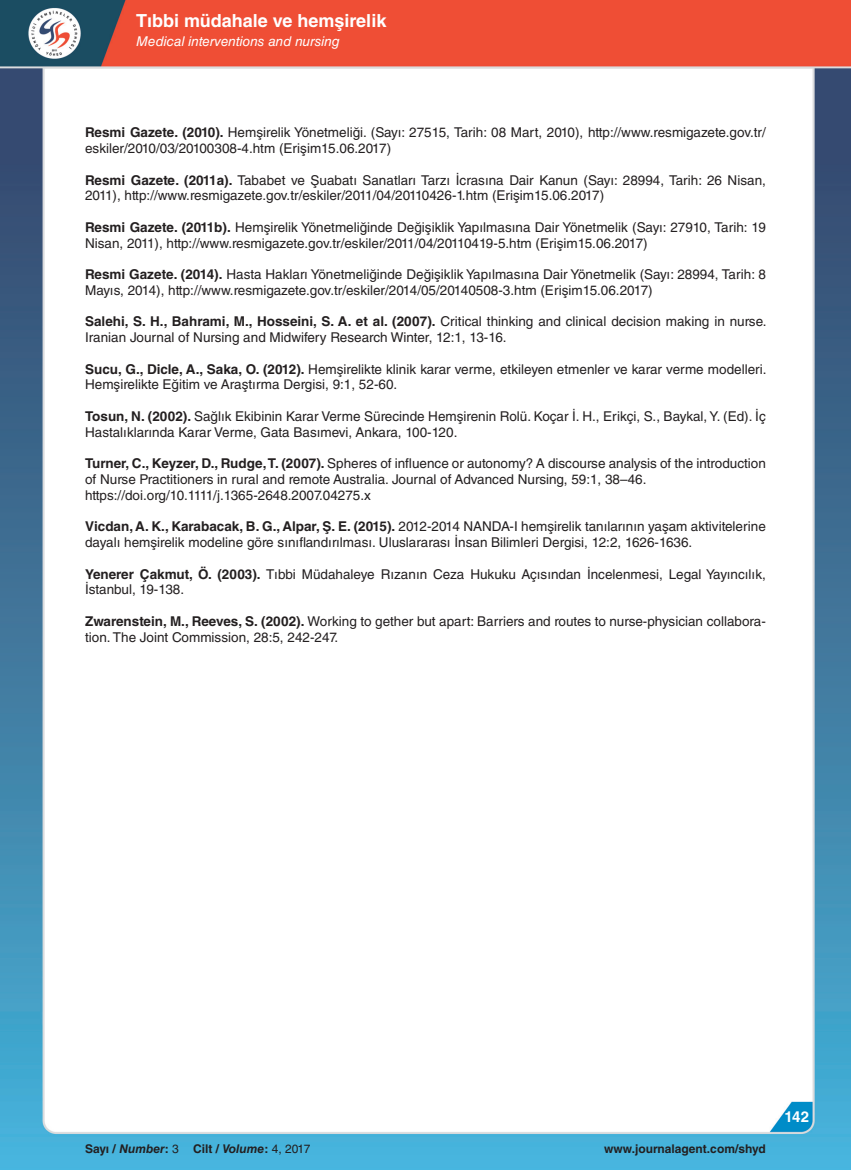
<style>
.page{position:relative;width:851px;height:1170px;background:#fff}
.page>*{position:absolute;margin:0;border:0;box-sizing:border-box;transform-origin:0 0}
.t1{font:700 18px "Helvetica LT Std";color:#fff}
.t2{font:700 15px "Helvetica LT Std";color:#fff}
.t3{font:13.5px/15.8px "Helvetica LT Std";color:#231f20}
.t4{font:italic 13.5px "Helvetica LT Std";color:#fff}
.t5{font:700 12px "Helvetica LT Std";color:#231f20}
.s1{font-weight:700}
.s2{font-style:italic}
.s3{font-weight:400}
</style>
<div class="page">
<img style="left:0;top:0;width:850px;height:1169px">
<h1 class="t1" style="left:136px;top:9px;width:252px">Tıbbi müdahale ve hemşirelik</h1>
<p class="t4" style="left:136px;top:33px;width:205px">Medical interventions and nursing</p>
<p class="t3" style="left:85px;top:125px;width:682px"><span class="s1">Resmi Gazete. (2010).</span> Hemşirelik Yönetmeliği. (Sayı: 27515, Tarih: 08 Mart, 2010), http://www.resmigazete.gov.tr/ eskiler/2010/03/20100308-4.htm (Erişim15.06.2017)</p>
<p class="t3" style="left:85px;top:172px;width:682px"><span class="s1">Resmi Gazete. (2011a).</span> Tababet ve Şuabatı Sanatları Tarzı İcrasına Dair Kanun (Sayı: 28994, Tarih: 26 Nisan,<br>2011), http://www.resmigazete.gov.tr/eskiler/2011/04/20110426-1.htm (Erişim15.06.2017)</p>
<p class="t3" style="left:85px;top:219px;width:682px"><span class="s1">Resmi Gazete. (2011b).</span> Hemşirelik Yönetmeliğinde Değişiklik Yapılmasına Dair Yönetmelik (Sayı: 27910, Tarih: 19<br>Nisan, 2011), http://www.resmigazete.gov.tr/eskiler/2011/04/20110419-5.htm (Erişim15.06.2017)</p>
<p class="t3" style="left:85px;top:266px;width:682px"><span class="s1">Resmi Gazete. (2014).</span> Hasta Hakları Yönetmeliğinde Değişiklik Yapılmasına Dair Yönetmelik (Sayı: 28994, Tarih: 8<br>Mayıs, 2014), http://www.resmigazete.gov.tr/eskiler/2014/05/20140508-3.htm (Erişim15.06.2017)</p>
<p class="t3" style="left:85px;top:314px;width:683px"><span class="s1">Salehi, S. H., Bahrami, M., Hosseini, S. A. et al. (2007).</span> Critical thinking and clinical decision making in nurse.<br>Iranian Journal of Nursing and Midwifery Research Winter, 12:1, 13-16.</p>
<p class="t3" style="left:85px;top:361px;width:683px"><span class="s1">Sucu, G., Dicle, A., Saka, O. (2012).</span> Hemşirelikte klinik karar verme, etkileyen etmenler ve karar verme modelleri.<br>Hemşirelikte Eğitim ve Araştırma Dergisi, 9:1, 52-60.</p>
<p class="t3" style="left:85px;top:408px;width:682px"><span class="s1">Tosun, N. (2002).</span> Sağlık Ekibinin Karar Verme Sürecinde Hemşirenin Rolü. Koçar İ. H., Erikçi, S., Baykal, Y. (Ed). İç<br>Hastalıklarında Karar Verme, Gata Basımevi, Ankara, 100-120.</p>
<p class="t3" style="left:85px;top:455px;width:682px"><span class="s1">Turner, C., Keyzer, D., Rudge, T. (2007).</span> Spheres of influence or autonomy? A discourse analysis of the introduction of Nurse Practitioners in rural and remote Australia. Journal of Advanced Nursing, 59:1, 38–46.</p>
<p class="t3" style="left:85px;top:487px;width:287px">https://doi.org/10.1111/j.1365-2648.2007.04275.x</p>
<p class="t3" style="left:85px;top:518px;width:682px"><span class="s1">Vicdan, A. K., Karabacak, B. G., Alpar, Ş. E. (2015).</span> 2012-2014 NANDA-I hemşirelik tanılarının yaşam aktivitelerine dayalı hemşirelik modeline göre sınıflandırılması. Uluslararası İnsan Bilimleri Dergisi, 12:2, 1626-1636.</p>
<p class="t3" style="left:85px;top:566px;width:682px"><span class="s1">Yenerer Çakmut, Ö. (2003).</span> Tıbbi Müdahaleye Rızanın Ceza Hukuku Açısından İncelenmesi, Legal Yayıncılık,<br>İstanbul, 19-138.</p>
<p class="t3" style="left:85px;top:613px;width:682px"><span class="s1">Zwarenstein, M., Reeves, S. (2002).</span> Working to gether but apart: Barriers and routes to nurse-physician collabora&shy;tion. The Joint Commission, 28:5, 242-247.</p>
<p class="t5" style="left:85px;top:1141px;width:227px">Sayı / <span class="s2">Number</span>: <span class="s3">3</span> Cilt / <span class="s2">Volume</span>: <span class="s3">4, 2017</span></p>
<p class="t5" style="left:604px;top:1141px;width:163px">www.journalagent.com/shyd</p>
<p class="t2" style="left:784px;top:1107px;width:26px">142</p>
</div>
